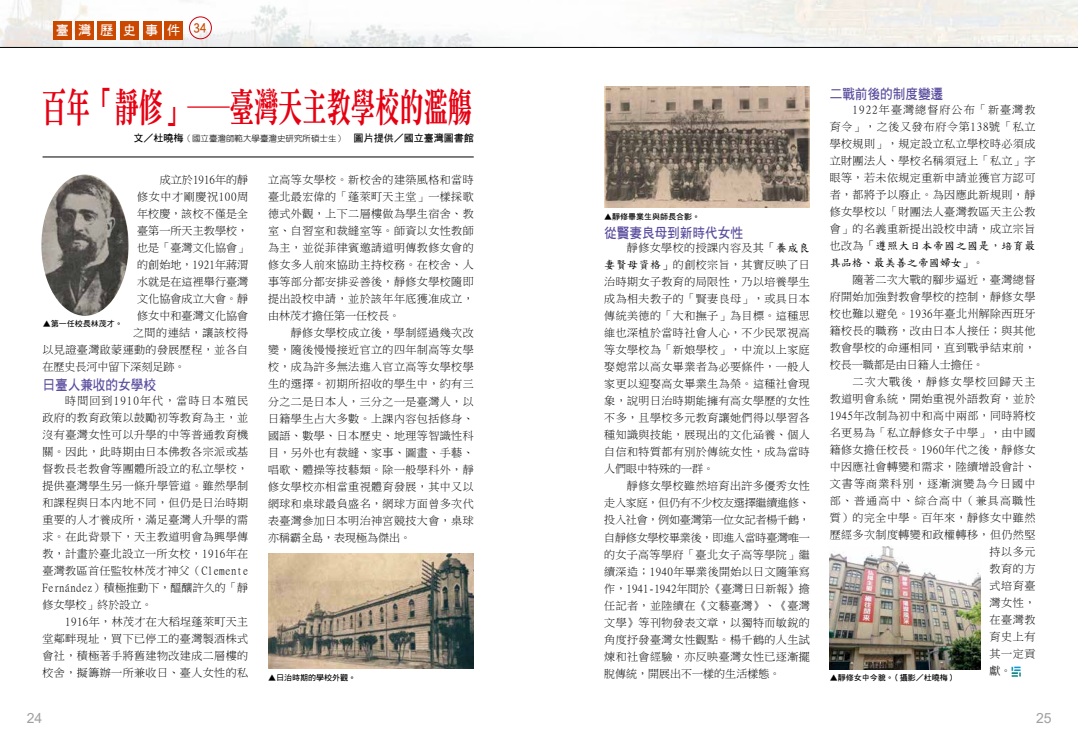
<style>
.page{position:relative;width:1078px;height:738px;background:#fff}
.page>*{position:absolute;margin:0;border:0;box-sizing:border-box;transform-origin:0 0}
.t1{font:40px "DFN Ming W9 WIN BF";color:#e60012;scale:.61 1}
.t2{font:14px "DF Hei Bd HK BF";color:#584c9d;scale:.9 1}
.t3{font:14px "Arial";color:#9fa0a0}
.t4{font:13px "DF Hei Bd HK BF";letter-spacing:.71em;color:#fff}
.t5{font:11px/17px "Ming Li U";letter-spacing:.04em;color:#000;text-align:justify}
.t6{font:11px "Ming Li U";letter-spacing:.01em;color:#000}
.t7{font:11px/17px "DF Kai Shu SB Estd BF";letter-spacing:.04em;color:#000}
.t8{font:11px "Ming Li U";color:#000}
.t9{font:11px "Ming Li U";letter-spacing:.06em;color:#000}
.t10{font:11px "Ming Li U";letter-spacing:.005em;color:#000}
.t11{font:8.5px "DF Yuan Lt HK BF";color:#000}
.t12{font:8px "DF Hei Bd HK BF";color:#000}
.s1{color:#cb4800}
.s2{font-family:"DF Hei Bd HK BF";font-size:10px}
.s3{font-family:"DF Kai Shu SB Estd BF"}
.s4{font-family:"Ming Li U"}
</style>
<div class="page">
<img style="left:0;top:0;width:1077px;height:47px">
<hr style="left:0;top:47px;width:1077px;height:1px;background:#000">
<hr style="left:43px;top:157px;width:430px;height:1px;background:#000">
<div style="left:75px;top:21px;width:19px;height:18px;background:#cb4800"></div>
<div style="left:98px;top:21px;width:18px;height:18px;background:#cb4800"></div>
<div style="left:120px;top:21px;width:18px;height:18px;background:#cb4800"></div>
<div style="left:164px;top:21px;width:19px;height:18px;background:#cb4800"></div>
<div style="left:53px;top:21px;width:18px;height:18px;background:#cb4800"></div>
<div style="left:143px;top:21px;width:18px;height:18px;background:#cb4800"></div>
<div style="left:189px;top:16px;width:23px;height:23px;border:1px solid #c7000b;border-radius:50%"></div>
<img style="left:268px;top:553px;width:205px;height:115px">
<img style="left:604px;top:87px;width:205px;height:120px">
<img style="left:41px;top:174px;width:88px;height:141px">
<svg style="left:1011px;top:666px;width:9px;height:10px"></svg>
<img style="left:829px;top:546px;width:151px;height:122px">
<p class="t4" style="left:56px;top:24px;width:152px">臺灣歷史事件 <span class="s1">34</span></p>
<h1 class="t1" style="left:42px;top:87px;width:706px">百年「靜修」─臺灣天主教學校的濫觴</h1>
<p class="t11" style="left:133px;top:134px;width:342px"><span class="s2">文／杜曉梅</span>（國立臺灣師範大學臺灣史研究所碩士生） <span class="s2">圖片提供／國立臺灣圖書館</span></p>
<p class="t5" style="left:268px;top:171px;width:207px">立高等女學校。新校舍的建築風格和當時臺北最宏偉的「蓬萊町天主堂」一樣採歌德式外觀，上下二層樓做為學生宿舍、教室、自習室和裁縫室等。師資以女性教師為主，並從菲律賓邀請道明傳教修女會的修女多人前來協助主持校務。在校舍、人事等部分都安排妥善後，靜修女學校隨即提出設校申請，並於該年年底獲准成立，由林茂才擔任第一任校長。</p>
<p class="t5" style="left:268px;top:324px;width:207px;text-indent:23px">靜修女學校成立後，學制經過幾次改變，隨後慢慢接近官立的四年制高等女學校，成為許多無法進入官立高等女學校學生的選擇。初期所招收的學生中，約有三分之二是日本人，三分之一是臺灣人，以日籍學生占大多數。上課內容包括修身、國語、數學、日本歷史、地理等智識性科目，另外也有裁縫、家事、圖畫、手藝、唱歌、體操等技藝類。除一般學科外，靜修女學校亦相當重視體育發展，其中又以網球和桌球最負盛名，網球方面曾多次代表臺灣參加日本明治神宮競技大會，桌球亦稱霸全島，表現極為傑出。</p>
<p class="t10" style="left:160px;top:174px;width:90px">成立於1916年的靜</p>
<p class="t9" style="left:137px;top:191px;width:112px">修女中才剛慶祝100周</p>
<p class="t6" style="left:137px;top:208px;width:112px">年校慶，該校不僅是全</p>
<p class="t6" style="left:137px;top:225px;width:112px">臺第一所天主教學校，</p>
<p class="t6" style="left:137px;top:242px;width:112px">也是「臺灣文化協會」</p>
<p class="t6" style="left:137px;top:259px;width:112px">的創始地，1921年蔣渭</p>
<p class="t6" style="left:137px;top:276px;width:112px">水就是在這裡舉行臺灣</p>
<p class="t6" style="left:137px;top:293px;width:112px">文化協會成立大會。靜</p>
<p class="t6" style="left:137px;top:310px;width:112px">修女中和臺灣文化協會</p>
<p class="t5" style="left:133px;top:324px;width:117px">之間的連結，讓該校得</p>
<p class="t5" style="left:43px;top:341px;width:207px">以見證臺灣啟蒙運動的發展歷程，並各自</p>
<p class="t8" style="left:43px;top:361px;width:145px">在歷史長河中留下深刻足跡。</p>
<p class="t2" style="left:43px;top:377px;width:128px">日臺人兼收的女學校</p>
<p class="t5" style="left:43px;top:391px;width:207px;text-indent:23px">時間回到1910年代，當時日本殖民政府的教育政策以鼓勵初等教育為主，並沒有臺灣女性可以升學的中等普通教育機關。因此，此時期由日本佛教各宗派或基督教長老教會等團體所設立的私立學校，提供臺灣學生另一條升學管道。雖然學制和課程與日本內地不同，但仍是日治時期重要的人才養成所，滿足臺灣人升學的需求。在此背景下，天主教道明會為興學傳教，計畫於臺北設立一所女校，1916年在臺灣教區首任監牧林茂才神父（Clemente Fernández）積極推動下，醞釀許久的「靜修女學校」終於設立。</p>
<p class="t5" style="left:43px;top:612px;width:207px;text-indent:23px">1916年，林茂才在大稻埕蓬萊町天主堂鄰畔現址，買下已停工的臺灣製酒株式會社，積極著手將舊建物改建成二層樓的校舍，擬籌辦一所兼收日、臺人女性的私</p>
<p class="t12" style="left:43px;top:319px;width:81px">▲第一任校長林茂才。</p>
<p class="t12" style="left:268px;top:672px;width:89px">▲日治時期的學校外觀。</p>
<p class="t12" style="left:604px;top:212px;width:97px">▲靜修畢業生與師長合影。</p>
<p class="t2" style="left:604px;top:225px;width:156px">從賢妻良母到新時代女性</p>
<p class="t5" style="left:604px;top:239px;width:207px;text-indent:23px">靜修女學校的授課內容及其<span class="s3">「養成良妻賢母資格」</span>的創校宗旨，其實反映了日治時期女子教育的局限性，乃以培養學生成為相夫教子的「賢妻良母」，或具日本傳統美德的「大和撫子」為目標。這種思維也深植於當時社會人心，不少民眾視高等女學校為「新娘學校」，中流以上家庭娶媳常以高女畢業者為必要條件，一般人家更以迎娶高女畢業生為榮。這種社會現象，說明日治時期能擁有高女學歷的女性不多，且學校多元教育讓她們得以學習各種知識與技能，展現出的文化涵養、個人自信和特質都有別於傳統女性，成為當時人們眼中特殊的一群。</p>
<p class="t5" style="left:604px;top:477px;width:207px;text-indent:23px">靜修女學校雖然培育出許多優秀女性走入家庭，但仍有不少校友選擇繼續進修、投入社會，例如臺灣第一位女記者楊千鶴，自靜修女學校畢業後，即進入當時臺灣唯一的女子高等學府「臺北女子高等學院」繼續深造；1940年畢業後開始以日文隨筆寫作，1941-1942年間於《臺灣日日新報》擔任記者，並陸續在《文藝臺灣》、《臺灣文學》等刊物發表文章，以獨特而敏銳的角度抒發臺灣女性觀點。楊千鶴的人生試煉和社會經驗，亦反映臺灣女性已逐漸擺脫傳統，開展出不一樣的生活樣態。</p>
<p class="t2" style="left:829px;top:87px;width:128px">二戰前後的制度變遷</p>
<p class="t5" style="left:829px;top:101px;width:207px;text-indent:23px">1922年臺灣總督府公布「新臺灣教育令」，之後又發布府令第138號「私立學校規則」，規定設立私立學校時必須成立財團法人、學校名稱須冠上「私立」字眼等，若未依規定重新申請並獲官方認可者，都將予以廢止。為因應此新規則，靜修女學校以「財團法人臺灣教區天主公教會」的名義重新提出設校申請，成立宗旨</p>
<p class="t7" style="left:829px;top:237px;width:207px"><span class="s4">也改為</span>「遵照大日本帝國之國是，培育最具品格、最美善之帝國婦女」<span class="s4">。</span></p>
<p class="t5" style="left:829px;top:271px;width:207px;text-indent:23px">隨著二次大戰的腳步逼近，臺灣總督府開始加強對教會學校的控制，靜修女學校也難以避免。1936年臺北州解除西班牙籍校長的職務，改由日本人接任；與其他教會學校的命運相同，直到戰爭結束前，校長一職都是由日籍人士擔任。</p>
<p class="t5" style="left:829px;top:373px;width:207px;text-align:right">二次大戰後，靜修女學校回歸天主<br>教道明會系統，開始重視外語教育，並於<br>1945年改制為初中和高中兩部，同時將校名更易為「私立靜修女子中學」，由中國籍修女擔任校長。1960年代之後，靜修女中因應社會轉變和需求，陸續增設會計、文書等商業科別，逐漸演變為今日國中部、普通高中、綜合高中（兼具高職性質）的完全中學。百年來，靜修女中雖然歷經多次制度轉變和政權轉移，但仍然堅持以多元<br>教育的方<br>式培育臺<br>灣女性，<br>在臺灣教<br>育史上有<br>其一定貢</p>
<p class="t12" style="left:829px;top:672px;width:125px">▲靜修女中今貌。( 攝影／杜曉梅 )</p>
<p class="t5" style="left:989px;top:662px;width:23px">獻。</p>
<p class="t3" style="left:27px;top:708px;width:17px">24</p>
<p class="t3" style="left:1035px;top:708px;width:17px">25</p>
</div>
